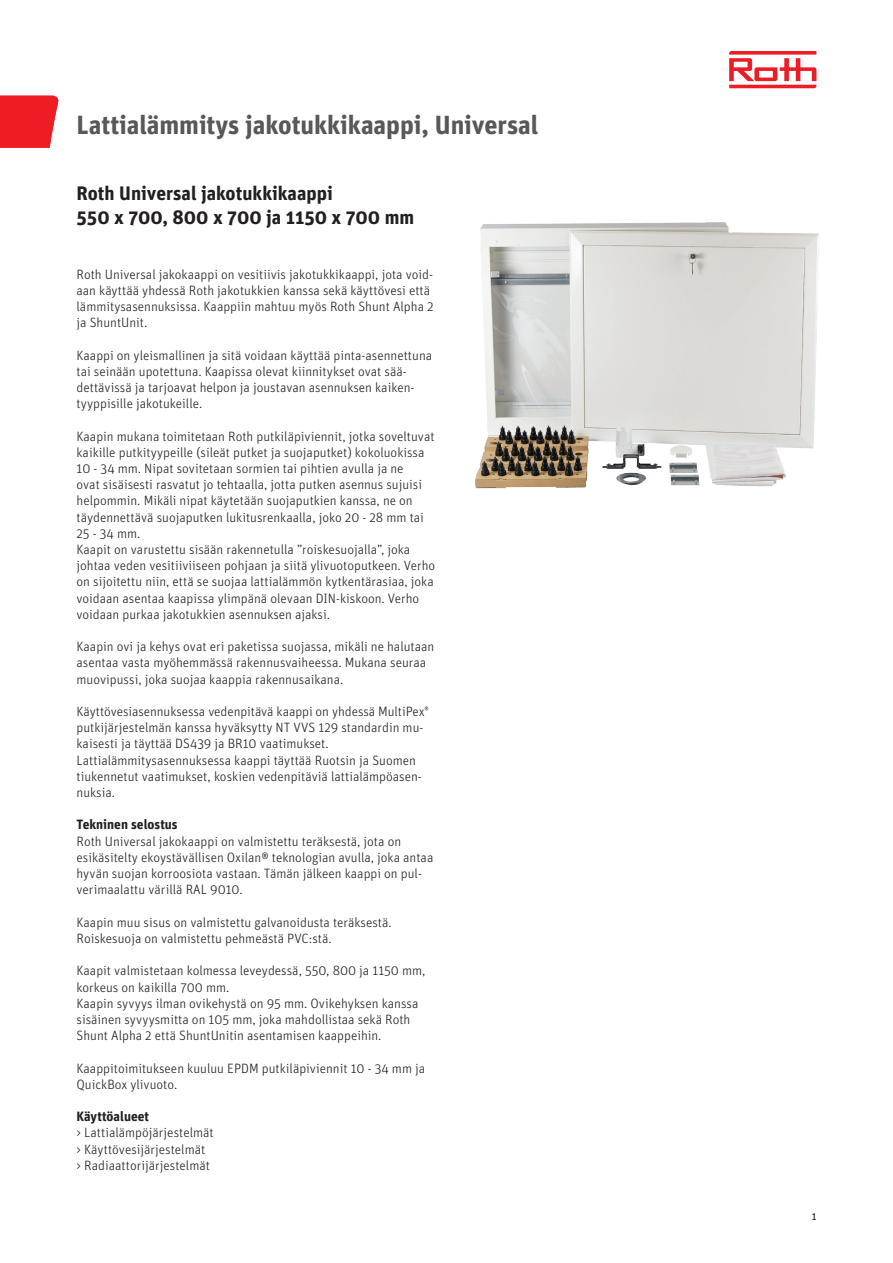
<style>
.page{position:relative;width:893px;height:1263px;background:#fff}
.page>*{position:absolute;margin:0;border:0;box-sizing:border-box;transform-origin:0 0}
.t1{font:700 26.25px "Unit OT";letter-spacing:-.005em;color:#57585a}
.t2{font:700 19.5px "Unit OT";color:#231f20}
.t3{font:300 13.5px/16.2px "Unit OT";color:#231f20}
.t4{font:700 13.5px "Unit OT";color:#231f20}
.t5{font:10.5px "Unit OT";color:#231f20}
</style>
<div class="page">
<svg style="left:729px;top:51px;width:87px;height:37px"></svg>
<svg style="left:0;top:96px;width:59px;height:52px;background:#ef2f34"></svg>
<img style="left:475px;top:222px;width:344px;height:267px">
<p class="t1" style="left:77px;top:107px;width:463px">Lattialämmitys jakotukkikaappi, Universal</p>
<p class="t2" style="left:77px;top:181px;width:258px">Roth Universal jakotukkikaappi</p>
<p class="t2" style="left:77px;top:204px;width:339px">550 x 700, 800 x 700 ja 1150 x 700 mm</p>
<p class="t3" style="left:77px;top:266px;width:359px">Roth Universal jakokaappi on vesitiivis jakotukkikaappi, jota void&shy;aan käyttää yhdessä Roth jakotukkien kanssa sekä käyttövesi että lämmitysasennuksissa. Kaappiin mahtuu myös Roth Shunt Alpha 2 ja ShuntUnit.</p>
<p class="t3" style="left:77px;top:347px;width:357px">Kaappi on yleismallinen ja sitä voidaan käyttää pinta-asennettuna tai seinään upotettuna. Kaapissa olevat kiinnitykset ovat sää&shy;dettävissä ja tarjoavat helpon ja joustavan asennuksen kaiken&shy;tyyppisille jakotukeille.</p>
<p class="t3" style="left:77px;top:428px;width:360px">Kaapin mukana toimitetaan Roth putkiläpiviennit, jotka soveltuvat kaikille putkityypeille (sileät putket ja suojaputket) kokoluokissa 10 - 34 mm. Nipat sovitetaan sormien tai pihtien avulla ja ne<br>ovat sisäisesti rasvatut jo tehtaalla, jotta putken asennus sujuisi helpommin. Mikäli nipat käytetään suojaputkien kanssa, ne on täydennettävä suojaputken lukitusrenkaalla, joko 20 - 28 mm tai 25 - 34 mm.</p>
<p class="t3" style="left:77px;top:541px;width:360px">Kaapit on varustettu sisään rakennetulla ”roiskesuojalla”, joka johtaa veden vesitiiviiseen pohjaan ja siitä ylivuotoputkeen. Verho on sijoitettu niin, että se suojaa lattialämmön kytkentärasiaa, joka voidaan asentaa kaapissa ylimpänä olevaan DIN-kiskoon. Verho voidaan purkaa jakotukkien asennuksen ajaksi.</p>
<p class="t3" style="left:77px;top:638px;width:359px">Kaapin ovi ja kehys ovat eri paketissa suojassa, mikäli ne halutaan asentaa vasta myöhemmässä rakennusvaiheessa. Mukana seuraa muovipussi, joka suojaa kaappia rakennusaikana.</p>
<p class="t3" style="left:77px;top:703px;width:354px">Käyttövesiasennuksessa vedenpitävä kaappi on yhdessä MultiPex<sup>® </sup>putkijärjestelmän kanssa hyväksytty NT VVS 129 standardin mu&shy;kaisesti ja täyttää DS439 ja BR10 vaatimukset.</p>
<p class="t3" style="left:77px;top:752px;width:347px">Lattialämmitysasennuksessa kaappi täyttää Ruotsin ja Suomen tiukennetut vaatimukset, koskien vedenpitäviä lattialämpöasen&shy;nuksia.</p>
<p class="t4" style="left:77px;top:816px;width:103px">Tekninen selostus</p>
<p class="t3" style="left:77px;top:833px;width:358px">Roth Universal jakokaappi on valmistettu teräksestä, jota on esikäsitelty ekoystävällisen Oxilan® teknologian avulla, joka antaa hyvän suojan korroosiota vastaan. Tämän jälkeen kaappi on pul&shy;verimaalattu värillä RAL 9010.</p>
<p class="t3" style="left:77px;top:914px;width:317px">Kaapin muu sisus on valmistettu galvanoidusta teräksestä.<br>Roiskesuoja on valmistettu pehmeästä PVC:stä.</p>
<p class="t3" style="left:77px;top:962px;width:350px">Kaapit valmistetaan kolmessa leveydessä, 550, 800 ja 1150 mm, korkeus on kaikilla 700 mm.</p>
<p class="t3" style="left:77px;top:995px;width:343px">Kaapin syvyys ilman ovikehystä on 95 mm. Ovikehyksen kanssa sisäinen syvyysmitta on 105 mm, joka mahdollistaa sekä Roth<br>Shunt Alpha 2 että ShuntUnitin asentamisen kaappeihin.</p>
<p class="t3" style="left:77px;top:1060px;width:350px">Kaappitoimitukseen kuuluu EPDM putkiläpiviennit 10 - 34 mm ja<br>QuickBox ylivuoto.</p>
<p class="t4" style="left:77px;top:1107px;width:74px">Käyttöalueet</p>
<p class="t3" style="left:77px;top:1124px;width:139px">&gt; Lattialämpöjärjestelmät</p>
<p class="t3" style="left:77px;top:1141px;width:130px">&gt; Käyttövesijärjestelmät</p>
<p class="t3" style="left:77px;top:1157px;width:135px">&gt; Radiaattorijärjestelmät</p>
<p class="t5" style="left:812px;top:1210px;width:6px">1</p>
</div>
